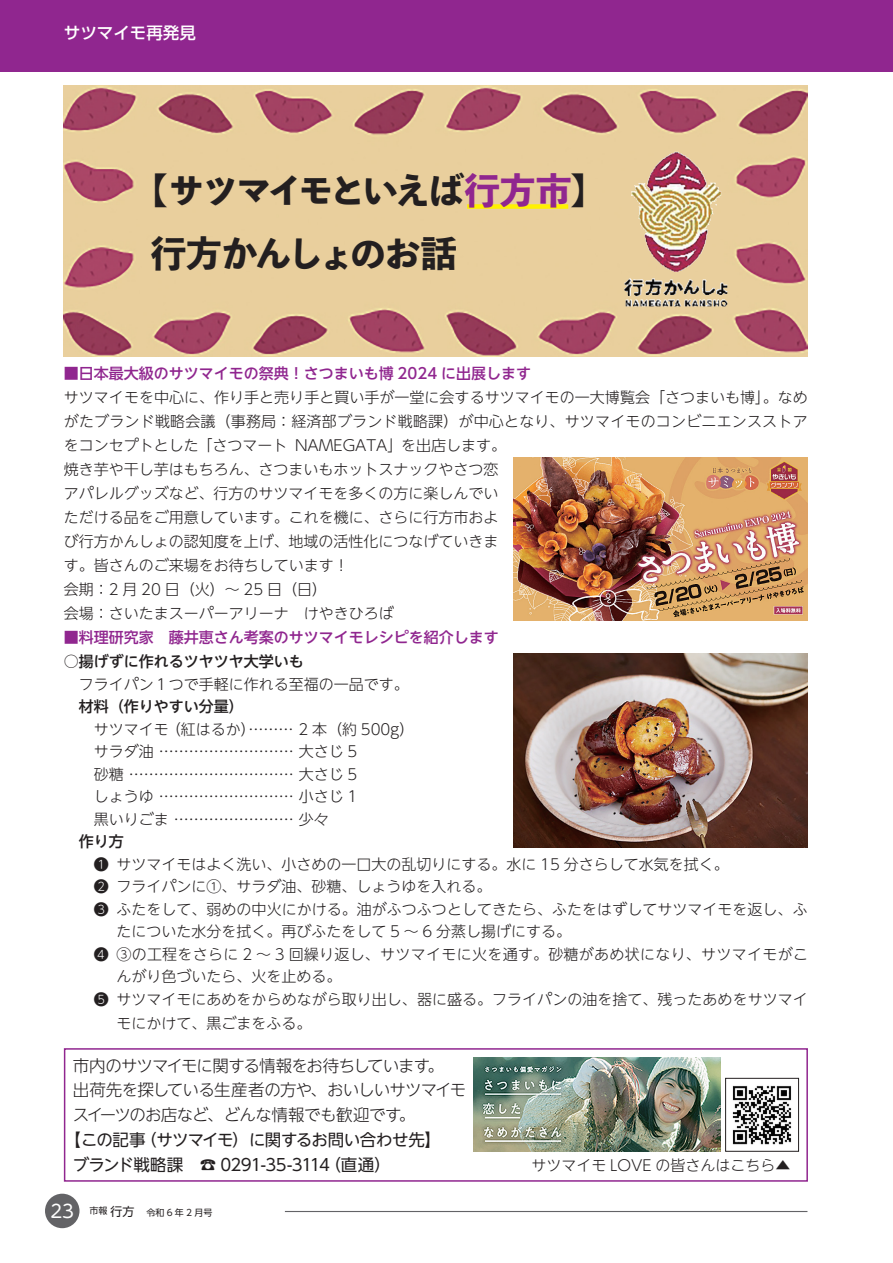
<style>
.page{position:relative;width:893px;height:1263px;background:#fff}
.page>*{position:absolute;margin:0;border:0;box-sizing:border-box;transform-origin:0 0}
.t1{font:36px "P Bunkyu Md Go Std EB";letter-spacing:-.07em;color:#231f20}
.t2{font:300 16.5px/24.8px "UD Shin Go NT Pro";letter-spacing:-.045em;color:#231f20}
.t3{font:16.5px "UD Shin Go NT Pro";letter-spacing:-.04em;color:#231f20}
.t4{font:500 16.5px "UD Shin Go Pro";color:#fff}
.t5{font:300 15px/24px "UD Shin Go NT Pro";color:#231f20;text-align:justify}
.t6{font:500 15px "UD Shin Go NT Pro";color:#90268f}
.t7{font:300 15px/22.5px "UD Shin Go NT Pro";letter-spacing:.02em;color:#231f20}
.t8{font:500 15px "UD Shin Go NT Pro";color:#231f20}
.t9{font:9px "UD Shin Go NT Pro";color:#231f20}
.s1{color:#90268f}
.s2{font-family:"UD Shin M Go Pro";font-size:18px;color:#fff}
.s3{font-size:12px}
</style>
<div class="page">
<div style="left:45px;top:1194px;width:34px;height:34px;background:#636366;border-radius:50%"></div>
<hr style="left:285px;top:1211px;width:522px;height:1px;background:#636366">
<div style="left:839px;top:450px;width:22px;height:22px;border:1px solid #fff;border-radius:50%"></div>
<div style="left:839px;top:790px;width:22px;height:22px;border:1px solid #fff;border-radius:50%"></div>
<img style="left:64px;top:85px;width:744px;height:272px">
<img style="left:631px;top:152px;width:43px;height:87px">
<div style="left:467px;top:204px;width:101px;height:5px;background:#fff101"></div>
<div style="left:0;top:0;width:893px;height:72px;background:#90268f"></div>
<div style="left:64px;top:1048px;width:744px;height:134px;border:2px solid #90268f"></div>
<img style="left:474px;top:1057px;width:247px;height:94px">
<img style="left:732px;top:1085px;width:60px;height:60px">
<div style="left:725px;top:1078px;width:74px;height:74px;border:1px solid #231f20"></div>
<img style="left:514px;top:457px;width:294px;height:164px">
<img style="left:514px;top:654px;width:294px;height:193px">
<p class="t4" style="left:64px;top:20px;width:134px">サツマイモ再発見</p>
<p class="t1" style="left:133px;top:163px;width:475px">【サツマイモといえば<span class="s1">行方市</span>】</p>
<p class="t1" style="left:151px;top:226px;width:308px">行方かんしょのお話</p>
<p class="t6" style="left:64px;top:361px;width:469px">■日本最大級のサツマイモの祭典！さつまいも博 2024 に出展します</p>
<p class="t5" style="left:64px;top:385px;width:745px">サツマイモを中心に、作り手と売り手と買い手が一堂に会するサツマイモの一大博覧会「さつまいも博」。なめがたブランド戦略会議（事務局：経済部ブランド戦略課）が中心となり、サツマイモのコンビニエンスストアをコンセプトとした「さつマート NAMEGATA」を出店します。</p>
<p class="t5" style="left:64px;top:457px;width:436px">焼き芋や干し芋はもちろん、さつまいもホットスナックやさつ恋アパレルグッズなど、行方のサツマイモを多くの方に楽しんでいただける品をご用意しています。これを機に、さらに行方市および行方かんしょの認知度を上げ、地域の活性化につなげていきます。皆さんのご来場をお待ちしています！</p>
<p class="t5" style="left:64px;top:577px;width:265px">会期：2 月 20 日（火）～ 25 日（日）</p>
<p class="t5" style="left:64px;top:601px;width:332px">会場：さいたまスーパーアリーナ　けやきひろば</p>
<p class="t6" style="left:64px;top:625px;width:437px">■料理研究家　藤井恵さん考案のサツマイモレシピを紹介します</p>
<p class="t8" style="left:64px;top:649px;width:242px">○揚げずに作れるツヤツヤ大学いも</p>
<p class="t5" style="left:79px;top:671px;width:332px">フライパン１つで手軽に作れる至福の一品です。</p>
<p class="t8" style="left:79px;top:694px;width:167px">材料（作りやすい分量）</p>
<p class="t5" style="left:94px;top:716px;width:322px">サツマイモ（紅はるか）……… 2 本（約 500g）</p>
<p class="t5" style="left:94px;top:739px;width:265px">サラダ油 ……………………… 大さじ 5</p>
<p class="t5" style="left:94px;top:761px;width:265px">砂糖 …………………………… 大さじ 5</p>
<p class="t5" style="left:94px;top:784px;width:265px">しょうゆ ……………………… 小さじ 1</p>
<p class="t5" style="left:94px;top:806px;width:236px">黒いりごま …………………… 少々</p>
<p class="t8" style="left:79px;top:829px;width:47px">作り方</p>
<p class="t5" style="left:94px;top:851px;width:636px">❶ サツマイモはよく洗い、小さめの一口大の乱切りにする。水に 15 分さらして水気を拭く。</p>
<p class="t5" style="left:94px;top:874px;width:399px">❷ フライパンに①、サラダ油、砂糖、しょうゆを入れる。</p>
<p class="t5" style="left:116px;top:897px;width:693px;line-height:22.5px;text-indent:-22px">❸ ふたをして、弱めの中火にかける。油がふつふつとしてきたら、ふたをはずしてサツマイモを返し、ふたについた水分を拭く。再びふたをして 5 ～ 6 分蒸し揚げにする。</p>
<p class="t7" style="left:116px;top:942px;width:693px;text-indent:-22px">❹ ③の工程をさらに 2 ～ 3 回繰り返し、サツマイモに火を通す。砂糖があめ状になり、サツマイモがこんがり色づいたら、火を止める。</p>
<p class="t5" style="left:116px;top:986px;width:693px;text-indent:-22px">❺ サツマイモにあめをからめながら取り出し、器に盛る。フライパンの油を捨て、残ったあめをサツマイモにかけて、黒ごまをふる。</p>
<p class="t2" style="left:73px;top:1052px;width:372px">市内のサツマイモに関する情報をお待ちしています。</p>
<p class="t2" style="left:73px;top:1077px;width:395px">出荷先を探している生産者の方や、おいしいサツマイモスイーツのお店など、どんな情報でも歓迎です。</p>
<p class="t3" style="left:65px;top:1126px;width:378px">【この記事（サツマイモ）に関するお問い合わせ先】</p>
<p class="t3" style="left:73px;top:1151px;width:320px">ブランド戦略課　☎ 0291-35-3114（直通）</p>
<p class="t9" style="left:50px;top:1205px;width:163px"><span class="s2">23</span> 市報 <span class="s3">行方　</span>令和 6 年 2 月号</p>
<p class="t5" style="left:531px;top:1153px;width:261px">サツマイモ LOVE の皆さんはこちら▲</p>
</div>
